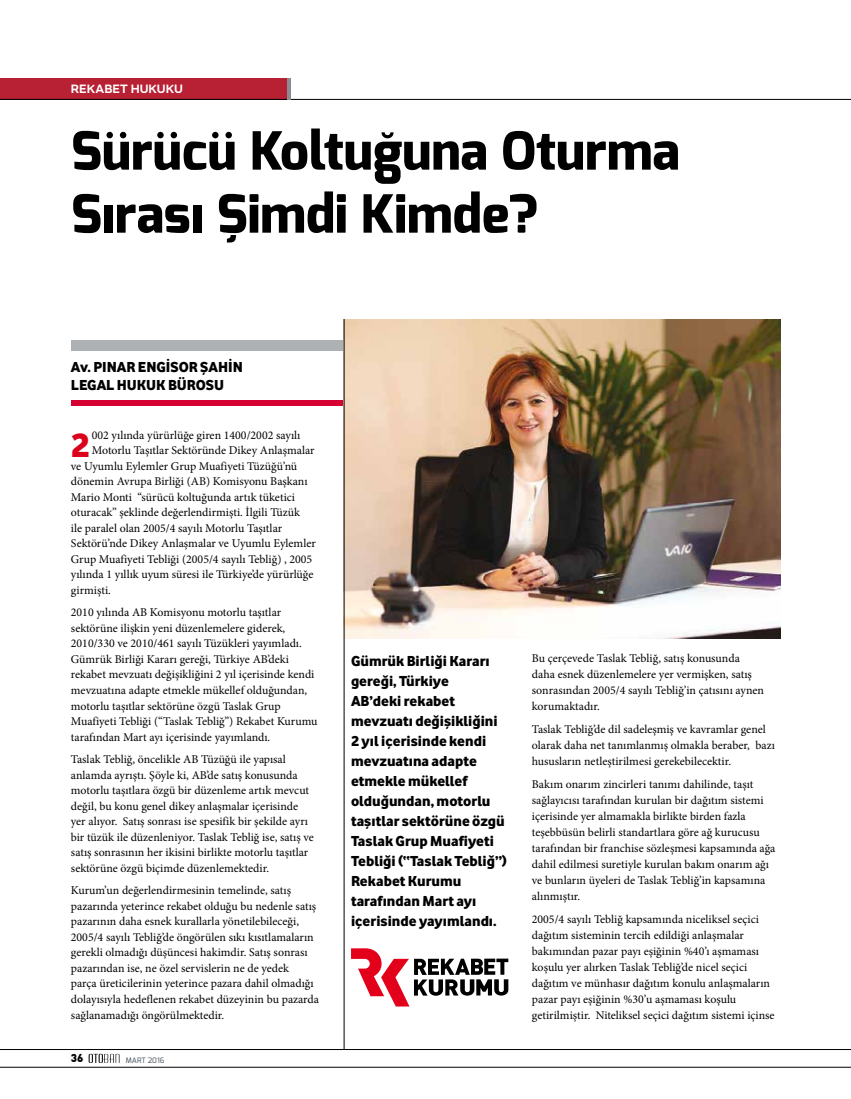
<style>
.page{position:relative;width:851px;height:1099px;background:#fff}
.page>*{position:absolute;margin:0;border:0;box-sizing:border-box;transform-origin:0 0}
.t1{font:800 52.5px/63px "Exo";color:#000}
.t2{font:35.12px "Vodafone Ex B";color:#db001b}
.t3{font:15px/20px "Vodafone Ex B";color:#000}
.t4{font:600 12.5px "JLR Emeric";color:#fff}
.t5{font:11.88px/15.5px "Minion Pro";color:#000}
.t6{font:900 11.25px "DIN";color:#000}
.t7{font:500 7.5px "Exo";color:#5a666e}
</style>
<div class="page">
<div style="left:0;top:78px;width:291px;height:21px;background:#b82133"></div>
<hr style="left:0;top:99px;width:850px;height:1px;background:#000">
<hr style="left:287px;top:78px;width:4px;height:21px;background:#898d92">
<div style="left:71px;top:340px;width:453px;height:11px;background:#adb1b3"></div>
<div style="left:71px;top:400px;width:453px;height:6px;background:#d40032"></div>
<img style="left:345px;top:319px;width:435px;height:319px">
<hr style="left:344px;top:319px;width:1px;height:730px;background:#000">
<svg style="left:351px;top:948px;width:157px;height:58px"></svg>
<hr style="left:0;top:1066px;width:850px;height:1px;background:#000">
<hr style="left:0;top:1049px;width:850px;height:1px;background:#000">
<svg style="left:89px;top:1053px;width:30px;height:9px"></svg>
<p class="t4" style="left:71px;top:79px;width:114px">REKABET HUKUKU</p>
<h1 class="t1" style="left:71px;top:120px;width:610px">Sürücü Koltuğuna Oturma<br>Sırası Şimdi Kimde?</h1>
<p class="t3" style="left:71px;top:357px;width:173px;line-height:18px">Av. PINAR ENGİSOR ŞAHİN<br>LEGAL HUKUK BÜROSU</p>
<h2 class="t2" style="left:71px;top:423px;width:21px">2</h2>
<p class="t5" style="left:92px;top:427px;width:210px">002 yılında yürürlüğe giren 1400/2002 sayılı</p>
<p class="t5" style="left:92px;top:442px;width:224px">Motorlu Taşıtlar Sektöründe Dikey Anlaşmalar</p>
<p class="t5" style="left:71px;top:458px;width:228px">ve Uyumlu Eylemler Grup Muafiyeti Tüzüğü’nü</p>
<p class="t5" style="left:71px;top:473px;width:238px">dönemin Avrupa Birliği (AB) Komisyonu Başkanı</p>
<p class="t5" style="left:71px;top:489px;width:226px">Mario Monti “sürücü koltuğunda artık tüketici</p>
<p class="t5" style="left:71px;top:504px;width:231px">oturacak” şeklinde değerlendirmişti. İlgili Tüzük</p>
<p class="t5" style="left:71px;top:520px;width:213px">ile paralel olan 2005/4 sayılı Motorlu Taşıtlar</p>
<p class="t5" style="left:71px;top:535px;width:246px">Sektörü’nde Dikey Anlaşmalar ve Uyumlu Eylemler</p>
<p class="t5" style="left:71px;top:551px;width:243px">Grup Muafiyeti Tebliği (2005/4 sayılı Tebliğ) , 2005</p>
<p class="t5" style="left:71px;top:567px;width:244px">yılında 1 yıllık uyum süresi ile Türkiye’de yürürlüğe</p>
<p class="t5" style="left:71px;top:582px;width:41px">girmişti.</p>
<p class="t5" style="left:71px;top:605px;width:248px">2010 yılında AB Komisyonu motorlu taşıtlar sektörüne ilişkin yeni düzenlemelere giderek, 2010/330 ve 2010/461 sayılı Tüzükleri yayımladı.<br>Gümrük Birliği Kararı gereği, Türkiye AB’deki rekabet mevzuatı değişikliğini 2 yıl içerisinde kendi mevzuatına adapte etmekle mükellef olduğundan, motorlu taşıtlar sektörüne özgü Taslak Grup Muafiyeti Tebliği (“Taslak Tebliğ”) Rekabet Kurumu tarafından Mart ayı içerisinde yayımlandı.</p>
<p class="t5" style="left:71px;top:751px;width:244px">Taslak Tebliğ, öncelikle AB Tüzüğü ile yapısal anlamda ayrıştı. Şöyle ki, AB’de satış konusunda motorlu taşıtlara özgü bir düzenleme artık mevcut değil, bu konu genel dikey anlaşmalar içerisinde yer alıyor. Satış sonrası ise spesifik bir şekilde ayrı bir tüzük ile düzenleniyor. Taslak Tebliğ ise, satış ve satış sonrasının her ikisini birlikte motorlu taşıtlar sektörüne özgü biçimde düzenlemektedir.</p>
<p class="t5" style="left:71px;top:882px;width:250px">Kurum’un değerlendirmesinin temelinde, satış pazarında yeterince rekabet olduğu bu nedenle satış pazarının daha esnek kurallarla yönetilebileceği, 2005/4 sayılı Tebliğ’de öngörülen sıkı kısıtlamaların gerekli olmadığı düşüncesi hakimdir. Satış sonrası pazarından ise, ne özel servislerin ne de yedek<br>parça üreticilerinin yeterince pazara dahil olmadığı dolayısıyla hedeflenen rekabet düzeyinin bu pazarda sağlanamadığı öngörülmektedir.</p>
<p class="t6" style="left:71px;top:1050px;width:14px">36</p>
<p class="t7" style="left:126px;top:1055px;width:40px">MART 2016</p>
<p class="t3" style="left:351px;top:650px;width:157px">Gümrük Birliği Kararı gereği, Türkiye<br>AB’deki rekabet mevzuatı değişikliğini<br>2 yıl içerisinde kendi mevzuatına adapte etmekle mükellef olduğundan, motorlu taşıtlar sektörüne özgü<br>Taslak Grup Muafiyeti<br>Tebliği (“Taslak Tebliğ”)<br>Rekabet Kurumu tarafından Mart ayı içerisinde yayımlandı.</p>
<p class="t5" style="left:531px;top:650px;width:234px;line-height:16px">Bu çerçevede Taslak Tebliğ, satış konusunda daha esnek düzenlemelere yer vermişken, satış sonrasından 2005/4 sayılı Tebliğ’in çatısını aynen korumaktadır.</p>
<p class="t5" style="left:531px;top:721px;width:244px;line-height:16px">Taslak Tebliğ’de dil sadeleşmiş ve kavramlar genel olarak daha net tanımlanmış olmakla beraber, bazı hususların netleştirilmesi gerekebilecektir.</p>
<p class="t5" style="left:531px;top:776px;width:245px;line-height:16px">Bakım onarım zincirleri tanımı dahilinde, taşıt sağlayıcısı tarafından kurulan bir dağıtım sistemi içerisinde yer almamakla birlikte birden fazla teşebbüsün belirli standartlara göre ağ kurucusu tarafından bir franchise sözleşmesi kapsamında ağa dahil edilmesi suretiyle kurulan bakım onarım ağı ve bunların üyeleri de Taslak Tebliğ’in kapsamına alınmıştır.</p>
<p class="t5" style="left:531px;top:911px;width:244px;line-height:16px">2005/4 sayılı Tebliğ kapsamında niceliksel seçici dağıtım sisteminin tercih edildiği anlaşmalar bakımından pazar payı eşiğinin %40’ı aşmaması koşulu yer alırken Taslak Tebliğ’de nicel seçici dağıtım ve münhasır dağıtım konulu anlaşmaların pazar payı eşiğinin %30’u aşmaması koşulu getirilmiştir. Niteliksel seçici dağıtım sistemi içinse</p>
</div>
